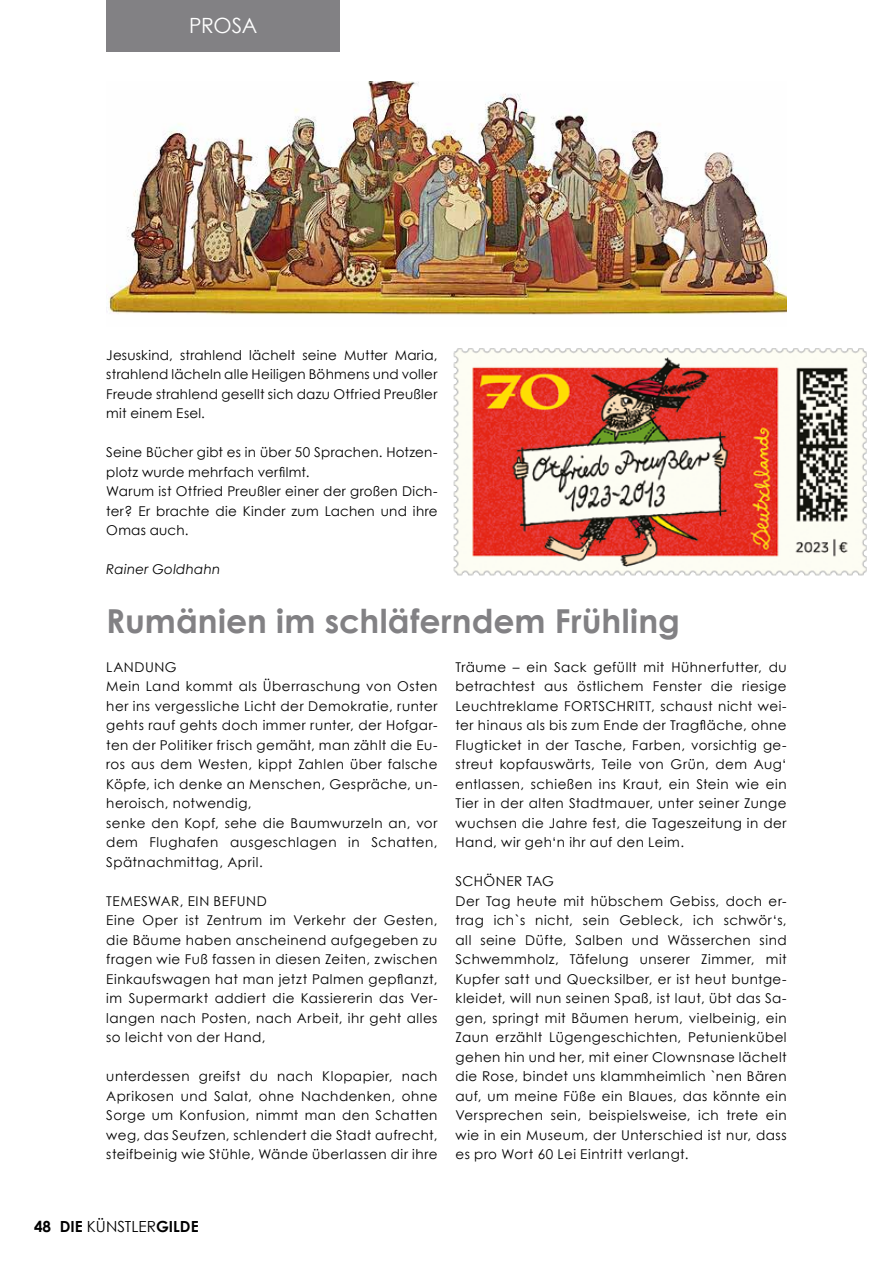
<style>
.page{position:relative;width:893px;height:1263px;background:#fff}
.page>*{position:absolute;margin:0;border:0;box-sizing:border-box;transform-origin:0 0}
.t1{font:700 33px "Century Gothic";letter-spacing:.005em;color:#828184}
.t2{font:21px "Century Gothic";letter-spacing:-.015em;color:#fff}
.t3{font:700 15.3px "Century Gothic";color:#000}
.t4{font:13.5px/19.5px "Century Gothic";letter-spacing:.035em;color:#000}
.t5{font:13.5px/19.5px "Century Gothic";letter-spacing:.015em;color:#000}
.t6{font:italic 13.5px "Century Gothic";letter-spacing:.02em;color:#000}
.s1{font-weight:400}
</style>
<div class="page">
<div style="left:106px;top:0;width:234px;height:51px;background:#828184"></div>
<img style="left:106px;top:81px;width:681px;height:234px">
<img style="left:453px;top:348px;width:414px;height:228px">
<h2 class="t2" style="left:189px;top:10px;width:70px">PROSA</h2>
<p class="t4" style="left:106px;top:345px;width:333px;text-align:justify">Jesuskind, strahlend lächelt seine Mutter Maria, strahlend lächeln alle Heiligen Böhmens und voller Freude strahlend gesellt sich dazu Otfried Preußler mit einem Esel.</p>
<p class="t5" style="left:106px;top:442px;width:333px">Seine Bücher gibt es in über 50 Sprachen. Hotzen&shy;plotz wurde mehrfach verfilmt.<br>Warum ist Otfried Preußler einer der großen Dich&shy;ter? Er brachte die Kinder zum Lachen und ihre Omas auch.</p>
<p class="t6" style="left:106px;top:561px;width:116px">Rainer Goldhahn</p>
<h1 class="t1" style="left:106px;top:596px;width:575px">Rumänien im schläferndem Frühling</h1>
<p class="t4" style="left:106px;top:657px;width:333px">LANDUNG<br>Mein Land kommt als Überraschung von Osten her ins vergessliche Licht der Demokratie, runter gehts rauf gehts doch immer runter, der Hofgar&shy;ten der Politiker frisch gemäht, man zählt die Eu&shy;ros aus dem Westen, kippt Zahlen über falsche Köpfe, ich denke an Menschen, Gespräche, un&shy;heroisch, notwendig,<br>senke den Kopf, sehe die Baumwurzeln an, vor dem Flughafen ausgeschlagen in Schatten, Spätnachmittag, April.</p>
<p class="t4" style="left:106px;top:891px;width:333px">TEMESWAR, EIN BEFUND<br>Eine Oper ist Zentrum im Verkehr der Gesten, die Bäume haben anscheinend aufgegeben zu fragen wie Fuß fassen in diesen Zeiten, zwischen Einkaufswagen hat man jetzt Palmen gepflanzt, im Supermarkt addiert die Kassiererin das Ver&shy;langen nach Posten, nach Arbeit, ihr geht alles so leicht von der Hand,</p>
<p class="t4" style="left:106px;top:1066px;width:333px;text-align:justify">unterdessen greifst du nach Klopapier, nach Aprikosen und Salat, ohne Nachdenken, ohne Sorge um Konfusion, nimmt man den Schatten weg, das Seufzen, schlendert die Stadt aufrecht, steifbeinig wie Stühle, Wände überlassen dir ihre</p>
<p class="t4" style="left:455px;top:657px;width:333px;text-align:justify">Träume – ein Sack gefüllt mit Hühnerfutter, du betrachtest aus östlichem Fenster die riesige Leuchtreklame FORTSCHRITT, schaust nicht wei&shy;ter hinaus als bis zum Ende der Tragfläche, ohne Flugticket in der Tasche, Farben, vorsichtig ge&shy;streut kopfauswärts, Teile von Grün, dem Aug‘ entlassen, schießen ins Kraut, ein Stein wie ein Tier in der alten Stadtmauer, unter seiner Zunge wuchsen die Jahre fest, die Tageszeitung in der Hand, wir geh‘n ihr auf den Leim.</p>
<p class="t4" style="left:455px;top:871px;width:333px">SCHÖNER TAG<br>Der Tag heute mit hübschem Gebiss, doch er&shy;trag ich`s nicht, sein Gebleck, ich schwör‘s, all seine Düfte, Salben und Wässerchen sind Schwemmholz, Täfelung unserer Zimmer, mit Kupfer satt und Quecksilber, er ist heut buntge&shy;kleidet, will nun seinen Spaß, ist laut, übt das Sa&shy;gen, springt mit Bäumen herum, vielbeinig, ein Zaun erzählt Lügengeschichten, Petunienkübel gehen hin und her, mit einer Clownsnase lächelt die Rose, bindet uns klammheimlich `nen Bären auf, um meine Füße ein Blaues, das könnte ein Versprechen sein, beispielsweise, ich trete ein wie in ein Museum, der Unterschied ist nur, dass es pro Wort 60 Lei Eintritt verlangt.</p>
<p class="t3" style="left:34px;top:1215px;width:166px">48 DIE <span class="s1">KÜNSTLER</span>GILDE</p>
</div>
